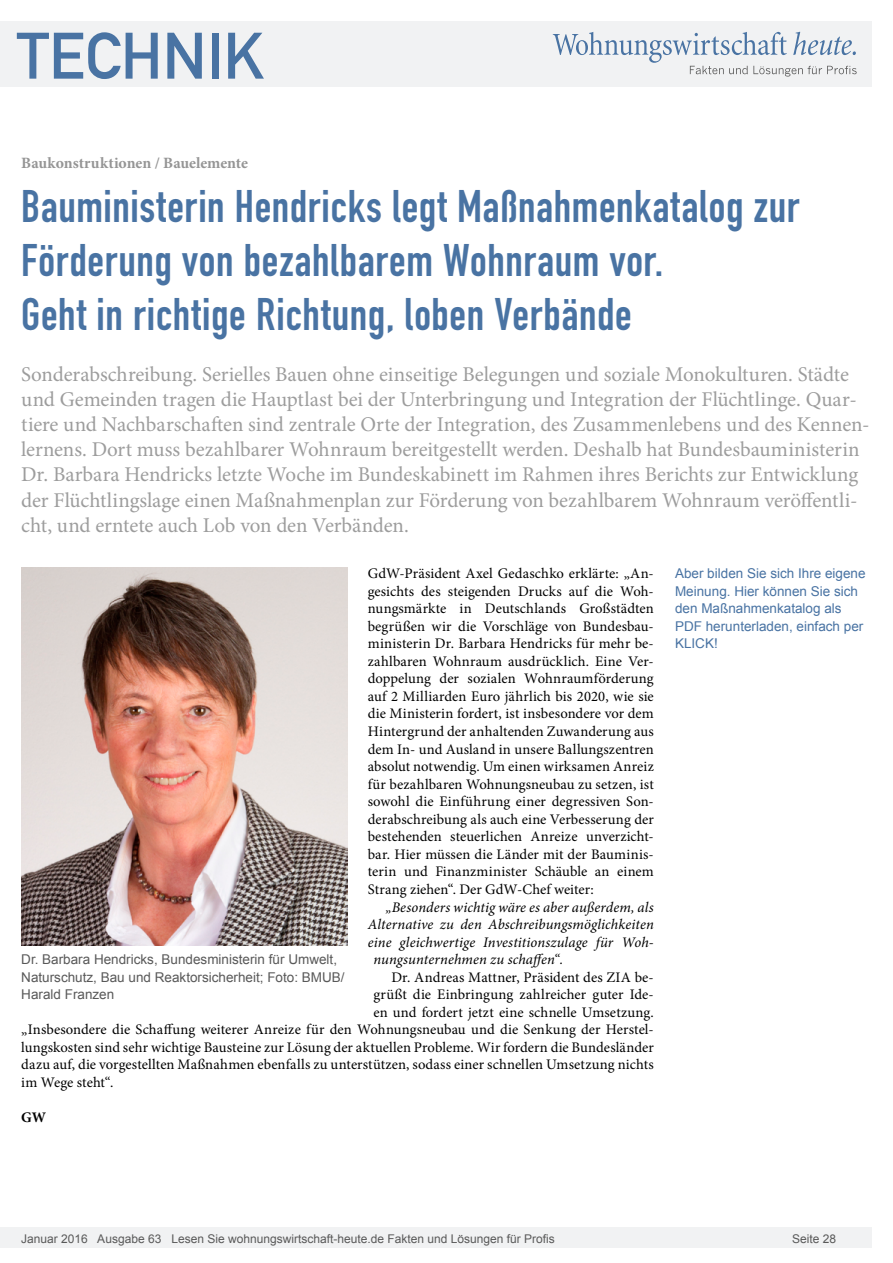
<style>
.page{position:relative;width:893px;height:1263px;background:#fff}
.page>*{position:absolute;margin:0;border:0;box-sizing:border-box;transform-origin:0 0}
.t1{font:64.5px "DIN Mittelschrift";color:#4973a3}
.Überschrift_Groß{font:45px/54px "DIN Engschrift";letter-spacing:.015em;color:#4973a3}
.Anlesetext{font:21px/25.2px "Minion Pro";letter-spacing:-.005em;color:#9d9d9d}
.Kategorie{font:700 15.75px "Minion Pro";color:#959595}
.Fließtext_erste_Zeil{font:14.7px/17.5px "Minion Pro";letter-spacing:.005em;color:#000;text-align:justify}
.Fliesstext{font:14.7px "Minion Pro";letter-spacing:.005em;color:#000}
.Fliesstext-2{font:italic 14.7px "Minion Pro";letter-spacing:.005em;color:#000}
.AUTOR{font:700 14.7px "Minion Pro";color:#000}
.Info{font:13.5px/17.5px "Arial";color:#4973a3}
.Bildunterschrift{font:13.5px/17.5px "Arial";color:#595959}
.t2{font:12px "Arial";color:#595959}
</style>
<div class="page">
<div style="left:0;top:1227px;width:872px;height:20px;background:#f1f2f3"></div>
<div style="left:0;top:21px;width:872px;height:66px;background:#f1f2f3"></div>
<svg style="left:553px;top:32px;width:304px;height:45px"></svg>
<img style="left:21px;top:567px;width:327px;height:378px">
<h1 class="t1" style="left:17px;top:18px;width:249px">TECHNIK</h1>
<p class="Kategorie" style="left:21px;top:152px;width:228px">Baukonstruktionen / Bauelemente</p>
<p class="Überschrift_Groß" style="left:21px;top:180px;width:780px">Bauministerin Hendricks legt Maßnahmenkatalog zur<br>Förderung von bezahlbarem Wohnraum vor.<br>Geht in richtige Richtung, loben Verbände</p>
<p class="Anlesetext" style="left:21px;top:361px;width:850px">Sonderabschreibung. Serielles Bauen ohne einseitige Belegungen und soziale Monokulturen. Städte und Gemeinden tragen die Hauptlast bei der Unterbringung und Integration der Flüchtlinge. Quar&shy;tiere und Nachbarschaften sind zentrale Orte der Integration, des Zusammenlebens und des Kennen&shy;lernens. Dort muss bezahlbarer Wohnraum bereitgestellt werden. Deshalb hat Bundesbauministerin Dr. Barbara Hendricks letzte Woche im Bundeskabinett im Rahmen ihres Berichts zur Entwicklung der Flüchtlingslage einen Maßnahmenplan zur Förderung von bezahlbarem Wohnraum veröffentli&shy;cht, und erntete auch Lob von den Verbänden.</p>
<p class="Info" style="left:675px;top:565px;width:192px">Aber bilden Sie sich Ihre eigene<br>Meinung. Hier können Sie sich den Maßnahmenkatalog als<br>PDF herunterladen, einfach per<br>KLICK!</p>
<p class="Fließtext_erste_Zeil" style="left:368px;top:565px;width:288px">GdW-Präsident Axel Gedaschko erklärte: „An&shy;gesichts des steigenden Drucks auf die Woh&shy;nungsmärkte in Deutschlands Großstädten begrüßen wir die Vorschläge von Bundesbau&shy;ministerin Dr. Barbara Hendricks für mehr be&shy;zahlbaren Wohnraum ausdrücklich. Eine Ver&shy;doppelung der sozialen Wohnraumförderung auf 2 Milliarden Euro jährlich bis 2020, wie sie die Ministerin fordert, ist insbesondere vor dem Hintergrund der anhaltenden Zuwanderung aus dem In- und Ausland in unsere Ballungszentren absolut notwendig. Um einen wirksamen Anreiz für bezahlbaren Wohnungsneubau zu setzen, ist sowohl die Einführung einer degressiven Son&shy;derabschreibung als auch eine Verbesserung der bestehenden steuerlichen Anreize unverzicht&shy;bar. Hier müssen die Länder mit der Bauminis&shy;terin und Finanzminister Schäuble an einem Strang ziehen“. Der GdW-Chef weiter:</p>
<p class="Fliesstext-2" style="left:386px;top:897px;width:270px">„Besonders wichtig wäre es aber außerdem, als</p>
<p class="Fliesstext-2" style="left:368px;top:914px;width:288px">Alternative zu den Abschreibungsmöglichkeiten</p>
<p class="Fliesstext-2" style="left:368px;top:932px;width:288px">eine gleichwertige Investitionszulage für Woh-</p>
<p class="Fliesstext-2" style="left:373px;top:949px;width:191px">nungsunternehmen zu schaffen“.</p>
<p class="Fliesstext" style="left:391px;top:967px;width:264px">Dr. Andreas Mattner, Präsident des ZIA be-</p>
<p class="Fliesstext" style="left:373px;top:985px;width:282px">grüßt die Einbringung zahlreicher guter Ide-</p>
<p class="Fliesstext" style="left:373px;top:1002px;width:282px">en und fordert jetzt eine schnelle Umsetzung.</p>
<p class="Fliesstext" style="left:21px;top:1020px;width:634px">„Insbesondere die Schaffung weiterer Anreize für den Wohnungsneubau und die Senkung der Herstel-</p>
<p class="Fliesstext" style="left:21px;top:1037px;width:634px">lungskosten sind sehr wichtige Bausteine zur Lösung der aktuellen Probleme. Wir fordern die Bundesländer</p>
<p class="Fliesstext" style="left:21px;top:1055px;width:634px">dazu auf, die vorgestellten Maßnahmen ebenfalls zu unterstützen, sodass einer schnellen Umsetzung nichts</p>
<p class="Fliesstext" style="left:21px;top:1072px;width:94px">im Wege steht“.</p>
<p class="AUTOR" style="left:21px;top:1107px;width:26px">GW</p>
<p class="Bildunterschrift" style="left:21px;top:951px;width:325px">Dr. Barbara Hendricks, Bundesministerin für Umwelt,<br>Naturschutz, Bau und Reaktorsicherheit; Foto: BMUB/<br>Harald Franzen</p>
<p class="t2" style="left:21px;top:1230px;width:535px">Januar 2016 Ausgabe 63 Lesen Sie wohnungswirtschaft-heute.de Fakten und Lösungen für Profis</p>
<p class="t2" style="left:792px;top:1231px;width:46px">Seite 28</p>
</div>
